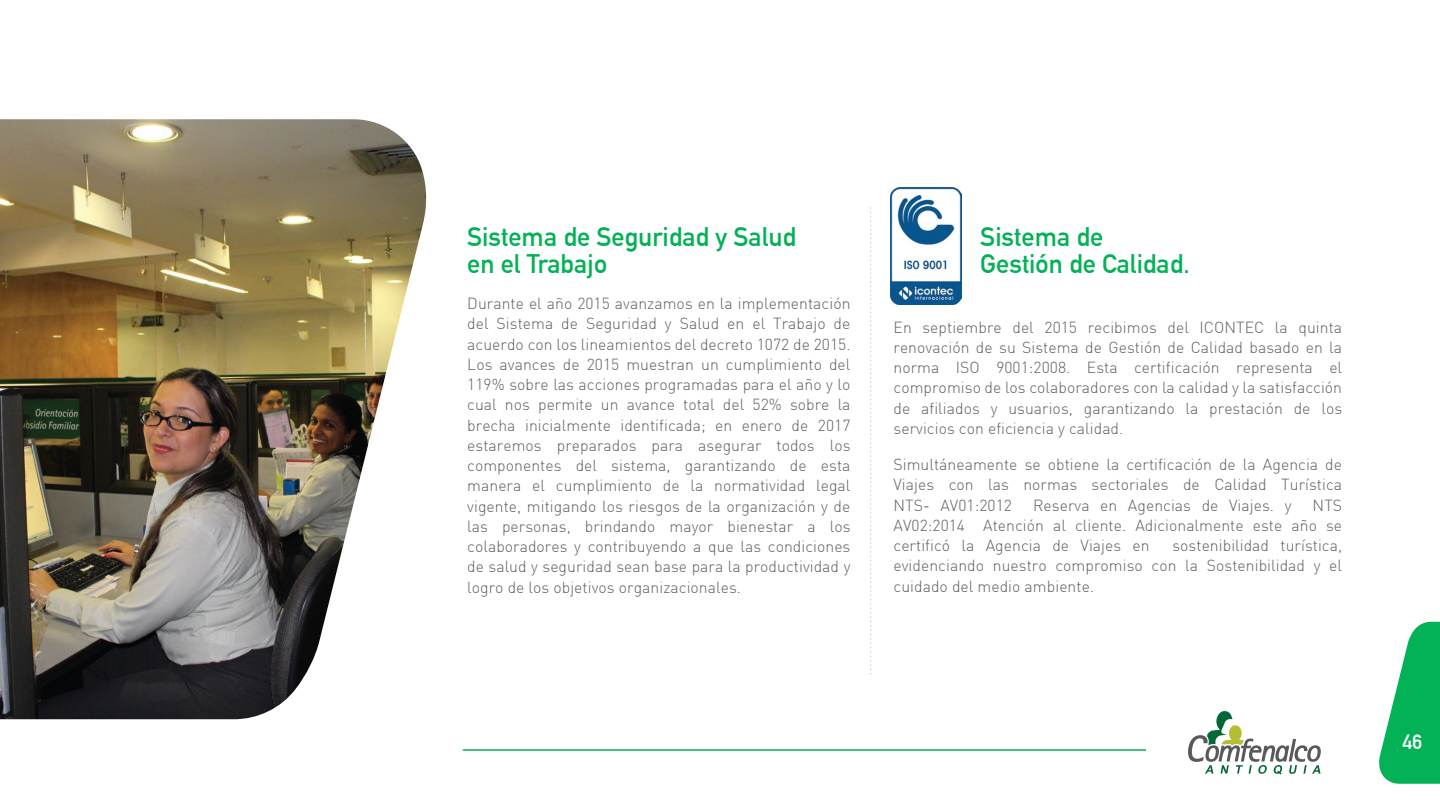
<style>
.page{position:relative;width:1440px;height:810px;background:#fff}
.page>*{position:absolute;margin:0;border:0;box-sizing:border-box;transform-origin:0 0}
.t1{font:700 26.25px/27px "DIN Alternate";color:#03b156}
.t2{font:700 20.25px "DIN Alternate";color:#fff}
.t3{font:300 15.75px/20.2px "DIN";letter-spacing:.005em;color:#5d5e5e;text-align:justify}
</style>
<div class="page">
<hr style="left:463px;top:749px;width:683px;height:2px;background:#03b156">
<svg style="left:1188px;top:711px;width:133px;height:63px"></svg>
<svg style="left:1379px;top:622px;width:61px;height:162px"></svg>
<svg style="left:870px;top:208px;width:1px;height:467px"></svg>
<img style="left:891px;top:187px;width:70px;height:117px">
<img style="left:0;top:119px;width:427px;height:600px">
<h1 class="t1" style="left:467px;top:221px;width:330px">Sistema de Seguridad y Salud en el Trabajo</h1>
<p class="t3" style="left:467px;top:293px;width:385px">Durante el año 2015 avanzamos en la implementación del Sistema de Seguridad y Salud en el Trabajo de acuerdo con los lineamientos del decreto 1072 de 2015.<br>Los avances de 2015 muestran un cumplimiento del 119% sobre las acciones programadas para el año y lo cual nos permite un avance total del 52% sobre la brecha inicialmente identificada; en enero de 2017 estaremos preparados para asegurar todos los componentes del sistema, garantizando de esta manera el cumplimiento de la normatividad legal vigente, mitigando los riesgos de la organización y de las personas, brindando mayor bienestar a los colaboradores y contribuyendo a que las condiciones de salud y seguridad sean base para la productividad y logro de los objetivos organizacionales.</p>
<h1 class="t1" style="left:980px;top:221px;width:211px">Sistema de<br>Gestión de Calidad.</h1>
<p class="t3" style="left:894px;top:317px;width:450px">En septiembre del 2015 recibimos del ICONTEC la quinta renovación de su Sistema de Gestión de Calidad basado en la norma ISO 9001:2008. Esta certificación representa el compromiso de los colaboradores con la calidad y la satisfacción de afiliados y usuarios, garantizando la prestación de los servicios con eficiencia y calidad.</p>
<p class="t3" style="left:894px;top:454px;width:450px">Simultáneamente se obtiene la certificación de la Agencia de Viajes con las normas sectoriales de Calidad Turística NTS- AV01:2012</p>
<p class="t3" style="left:894px;top:495px;width:450px;text-indent:419px">NTS AV02:2014 Atención al cliente. Adicionalmente este año se certificó la Agencia de Viajes en</p>
<p class="t3" style="left:1033px;top:495px;width:260px">Reserva en Agencias de Viajes. y</p>
<p class="t3" style="left:894px;top:535px;width:450px;text-indent:279px">sostenibilidad turística, evidenciando nuestro compromiso con la Sostenibilidad y el cuidado del medio ambiente.</p>
<p class="t2" style="left:1403px;top:726px;width:21px">46</p>
</div>
